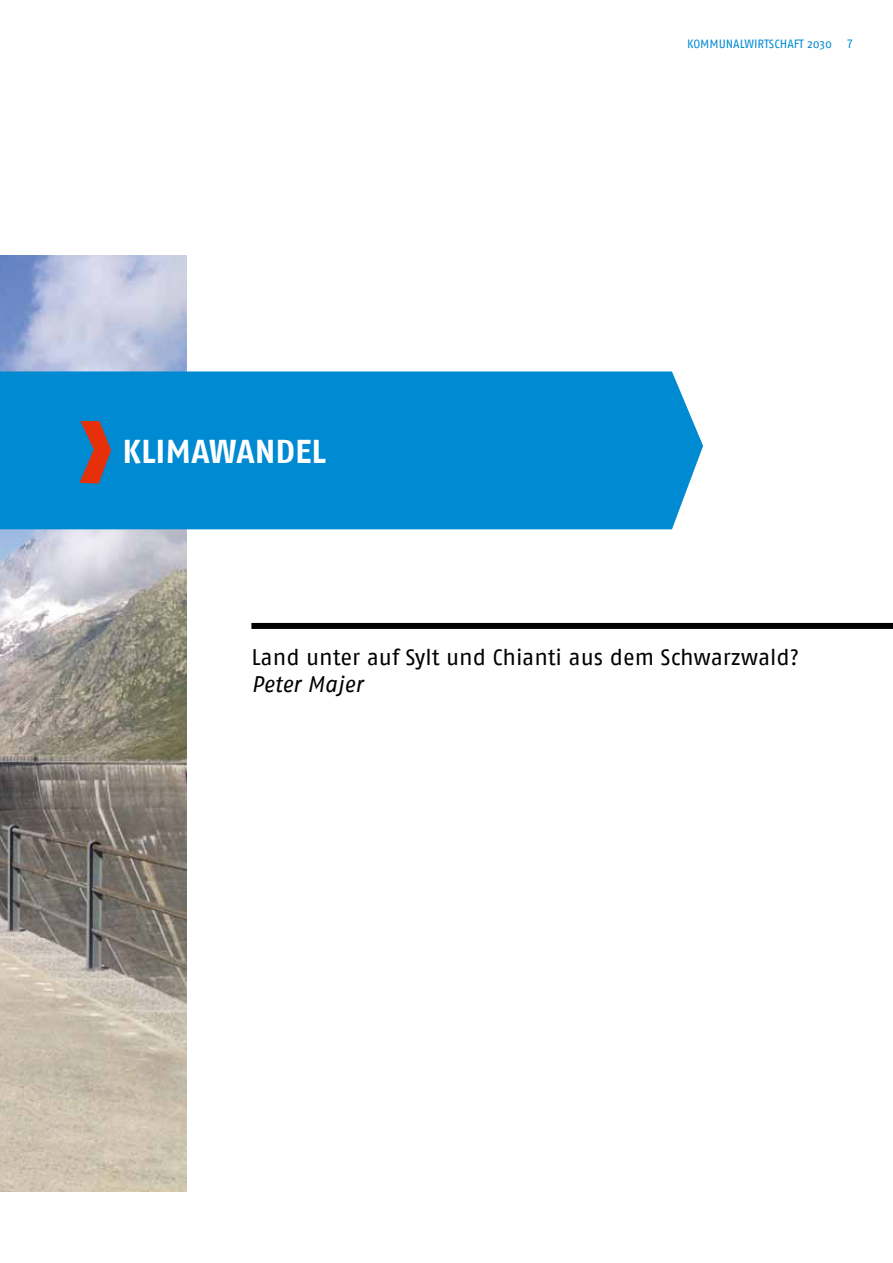
<style>
.page{position:relative;width:893px;height:1263px;background:#fff}
.page>*{position:absolute;margin:0;border:0;box-sizing:border-box;transform-origin:0 0}
.t1{font:700 33px "Fago No";color:#fff}
.t2{font:22.5px "Fago No";letter-spacing:-.005em;color:#000}
.t3{font:italic 22.5px "Fago No Regular Lf";letter-spacing:-.01em;color:#000}
.t4{font:12px "Fago No";color:#008ad2}
.s1{font-family:"Fago No Regular Tf"}
</style>
<div class="page">
<img style="left:0;top:255px;width:187px;height:936px">
<div style="left:0;top:371px;width:703px;height:158px;background:#008ad2"></div>
<div style="left:251px;top:623px;width:642px;height:6px;background:#000"></div>
<svg style="left:79px;top:421px;width:32px;height:63px;background:#825660"></svg>
<h1 class="t1" style="left:122px;top:432px;width:205px">KLIMAWANDEL</h1>
<p class="t4" style="left:687px;top:37px;width:168px">Kommunalwirtschaft 2030 <span class="s1">7</span></p>
<p class="t2" style="left:251px;top:644px;width:549px">Land unter auf Sylt und Chianti aus dem Schwarzwald?</p>
<p class="t3" style="left:251px;top:672px;width:113px">Peter Majer</p>
</div>
